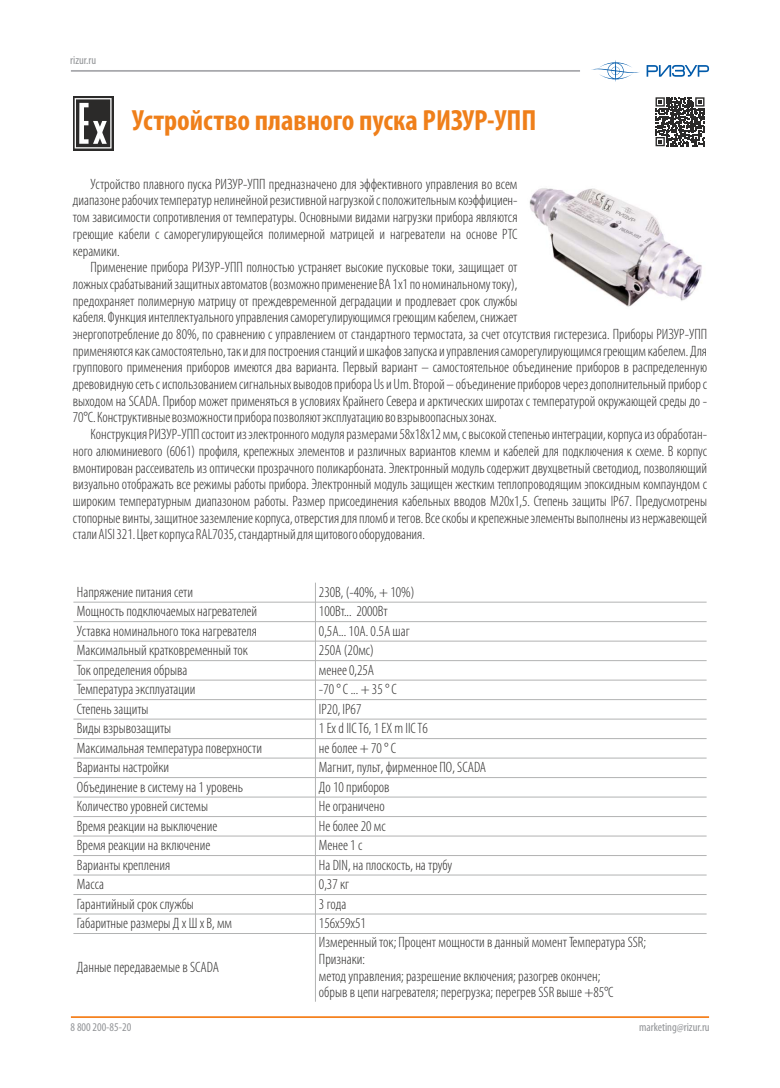
<style>
.page{position:relative;width:780px;height:1088px;background:#fff}
.page>*{position:absolute;margin:0;border:0;box-sizing:border-box;transform-origin:0 0}
.t1{font:700 condensed 29.25px "Myriad Pro";color:#ef7f1a}
.t2{font:300 condensed 15px/16.8px "Myriad Pro";color:#2b2a29;text-align:justify}
.t3{font:condensed 11.88px "Myriad Pro";color:#939598}
</style>
<div class="page">
<div style="left:73px;top:96px;width:40px;height:55px;background:linear-gradient(to right,#959594,#989797)"></div>
<svg style="left:75px;top:98px;width:36px;height:50px"></svg>
<div style="left:653px;top:95px;width:54px;height:54px;background:linear-gradient(to right,#fff,#fff)"></div>
<svg style="left:655px;top:97px;width:49px;height:49px"></svg>
<hr style="left:315px;top:583px;width:1px;height:419px;background:#b2b3b3">
<hr style="left:73px;top:933px;width:633px;height:1px;background:#b2b3b3">
<hr style="left:73px;top:913px;width:633px;height:1px;background:#b2b3b3">
<hr style="left:73px;top:894px;width:633px;height:1px;background:#b2b3b3">
<hr style="left:73px;top:875px;width:633px;height:1px;background:#b2b3b3">
<hr style="left:73px;top:855px;width:633px;height:1px;background:#b2b3b3">
<hr style="left:73px;top:836px;width:633px;height:1px;background:#b2b3b3">
<hr style="left:73px;top:816px;width:633px;height:1px;background:#b2b3b3">
<hr style="left:73px;top:797px;width:633px;height:1px;background:#b2b3b3">
<hr style="left:73px;top:777px;width:633px;height:1px;background:#b2b3b3">
<hr style="left:73px;top:758px;width:633px;height:1px;background:#b2b3b3">
<hr style="left:73px;top:738px;width:633px;height:1px;background:#b2b3b3">
<hr style="left:73px;top:719px;width:633px;height:1px;background:#b2b3b3">
<hr style="left:73px;top:699px;width:633px;height:1px;background:#b2b3b3">
<hr style="left:73px;top:680px;width:633px;height:1px;background:#b2b3b3">
<hr style="left:73px;top:660px;width:633px;height:1px;background:#b2b3b3">
<hr style="left:73px;top:641px;width:633px;height:1px;background:#b2b3b3">
<hr style="left:73px;top:621px;width:633px;height:1px;background:#b2b3b3">
<hr style="left:73px;top:602px;width:633px;height:1px;background:#b2b3b3">
<img style="left:529px;top:188px;width:173px;height:119px">
<hr style="left:71px;top:70px;width:509px;height:2px;background:#a8a9ad">
<svg style="left:591px;top:60px;width:118px;height:22px"></svg>
<hr style="left:71px;top:1016px;width:638px;height:2px;background:#f58220">
<p class="t3" style="left:70px;top:55px;width:27px">rizur.ru</p>
<h1 class="t1" style="left:132px;top:108px;width:405px">Устройство плавного пуска РИЗУР-УПП</h1>
<p class="t2" style="left:73px;top:177px;width:446px;text-indent:18px">Устройство плавного пуска РИЗУР-УПП предназначено для эффективного управления во всем диапазоне рабочих температур нелинейной резистивной нагрузкой с положительным коэффициен&shy;том зависимости сопротивления от температуры. Основными видами нагрузки прибора являются греющие кабели с саморегулирующейся полимерной матрицей и нагреватели на основе PTC керамики.</p>
<p class="t2" style="left:73px;top:260px;width:635px;text-align:left;text-indent:18px">Применение прибора РИЗУР-УПП полностью устраняет высокие пусковые токи, защищает от<br>ложных срабатываний защитных автоматов (возможно применение ВА 1х1 по номинальному току),<br>предохраняет полимерную матрицу от преждевременной деградации и продлевает срок службы<br>кабеля. Функция интеллектуального управления саморегулирующимся греющим кабелем, снижает<br>энергопотребление до 80%, по сравнению с управлением от стандартного термостата, за счет отсутствия гистерезиса. Приборы РИЗУР-УПП применяются как самостоятельно, так и для построения станций и шкафов запуска и управления саморегулирующимся греющим кабелем. Для группового применения приборов имеются два варианта. Первый вариант – самостоятельное объединение приборов в распределенную древовидную сеть с использованием сигнальных выводов прибора Us и Um. Второй – объединение приборов через дополнительный прибор с выходом на SCADA. Прибор может применяться в условиях Крайнего Севера и арктических широтах с температурой окружающей среды до - 70°С. Конструктивные возможности прибора позволяют эксплуатацию во взрывоопасных зонах.</p>
<p class="t2" style="left:73px;top:427px;width:635px;text-indent:18px">Конструкция РИЗУР-УПП состоит из электронного модуля размерами 58х18х12 мм, с высокой степенью интеграции, корпуса из обработан&shy;ного алюминиевого (6061) профиля, крепежных элементов и различных вариантов клемм и кабелей для подключения к схеме. В корпус вмонтирован рассеиватель из оптически прозрачного поликарбоната. Электронный модуль содержит двухцветный светодиод, позволяющий визуально отображать все режимы работы прибора. Электронный модуль защищен жестким теплопроводящим эпоксидным компаундом с широким температурным диапазоном работы. Размер присоединения кабельных вводов М20х1,5. Степень защиты IP67. Предусмотрены стопорные винты, защитное заземление корпуса, отверстия для пломб и тегов. Все скобы и крепежные элементы выполнены из нержавеющей стали AISI 321. Цвет корпуса RAL7035, стандартный для щитового оборудования.</p>
<p class="t2" style="left:77px;top:585px;width:118px">Напряжениепитаниясети</p>
<p class="t2" style="left:319px;top:585px;width:97px">230В, (-40%, + 10%)</p>
<p class="t2" style="left:77px;top:604px;width:182px">Мощностьподключаемыхнагревателей</p>
<p class="t2" style="left:319px;top:604px;width:70px">100Вт... 2000Вт</p>
<p class="t2" style="left:77px;top:624px;width:181px">Уставка номинальноготоканагревателя</p>
<p class="t2" style="left:319px;top:624px;width:92px">0,5A... 10A. 0.5A шаг</p>
<p class="t2" style="left:77px;top:643px;width:172px">Максимальныйкратковременныйток</p>
<p class="t2" style="left:319px;top:643px;width:56px">250A (20мс)</p>
<p class="t2" style="left:77px;top:663px;width:112px">Токопределенияобрыва</p>
<p class="t2" style="left:319px;top:663px;width:57px">менее 0,25A</p>
<p class="t2" style="left:77px;top:682px;width:120px">Температураэксплуатации</p>
<p class="t2" style="left:319px;top:682px;width:79px">-70 ° С ... + 35 ° С</p>
<p class="t2" style="left:77px;top:702px;width:73px">Степеньзащиты</p>
<p class="t2" style="left:319px;top:702px;width:44px">IP20, IP67</p>
<p class="t2" style="left:77px;top:721px;width:96px">Виды взрывозащиты</p>
<p class="t2" style="left:319px;top:721px;width:110px">1 Ex d IIC T6, 1 EX m IIC T6</p>
<p class="t2" style="left:77px;top:741px;width:186px">Максимальнаятемператураповерхности</p>
<p class="t2" style="left:319px;top:741px;width:79px">неболее + 70 ° С</p>
<p class="t2" style="left:77px;top:760px;width:94px">Варианты настройки</p>
<p class="t2" style="left:319px;top:760px;width:169px">Магнит, пульт, фирменное ПО, SCADA</p>
<p class="t2" style="left:77px;top:780px;width:168px">Объединениевсистемуна 1 уровень</p>
<p class="t2" style="left:319px;top:780px;width:72px">До 10 приборов</p>
<p class="t2" style="left:77px;top:799px;width:133px">Количество уровней системы</p>
<p class="t2" style="left:319px;top:799px;width:67px">Неограничено</p>
<p class="t2" style="left:77px;top:819px;width:142px">Время реакциинавыключение</p>
<p class="t2" style="left:319px;top:819px;width:68px">Неболее 20 мс</p>
<p class="t2" style="left:77px;top:838px;width:135px">Время реакциинавключение</p>
<p class="t2" style="left:319px;top:838px;width:45px">Менее 1 с</p>
<p class="t2" style="left:77px;top:858px;width:95px">Варианты крепления</p>
<p class="t2" style="left:319px;top:858px;width:135px">На DIN, наплоскость, натрубу</p>
<p class="t2" style="left:77px;top:877px;width:28px">Масса</p>
<p class="t2" style="left:319px;top:877px;width:32px">0,37 кг</p>
<p class="t2" style="left:77px;top:897px;width:118px">Гарантийныйсрокслужбы</p>
<p class="t2" style="left:319px;top:897px;width:29px">3 года</p>
<p class="t2" style="left:77px;top:916px;width:157px">Габаритныеразмеры Д х Ш х В, мм</p>
<p class="t2" style="left:319px;top:916px;width:48px">156х59x51</p>
<p class="t2" style="left:77px;top:960px;width:144px">Данныепередаваемыев SCADA</p>
<p class="t2" style="left:319px;top:935px;width:328px;text-align:left">Измеренный ток; Процент мощности в данный момент Температура SSR; Признаки:<br>метод управления; разрешение включения; разогрев окончен;<br>обрыв в цепи нагревателя; перегрузка; перегрев SSR выше +85°С</p>
<p class="t3" style="left:71px;top:1022px;width:62px">8 800 200-85-20</p>
<p class="t3" style="left:639px;top:1022px;width:72px">marketing@rizur.ru</p>
</div>
